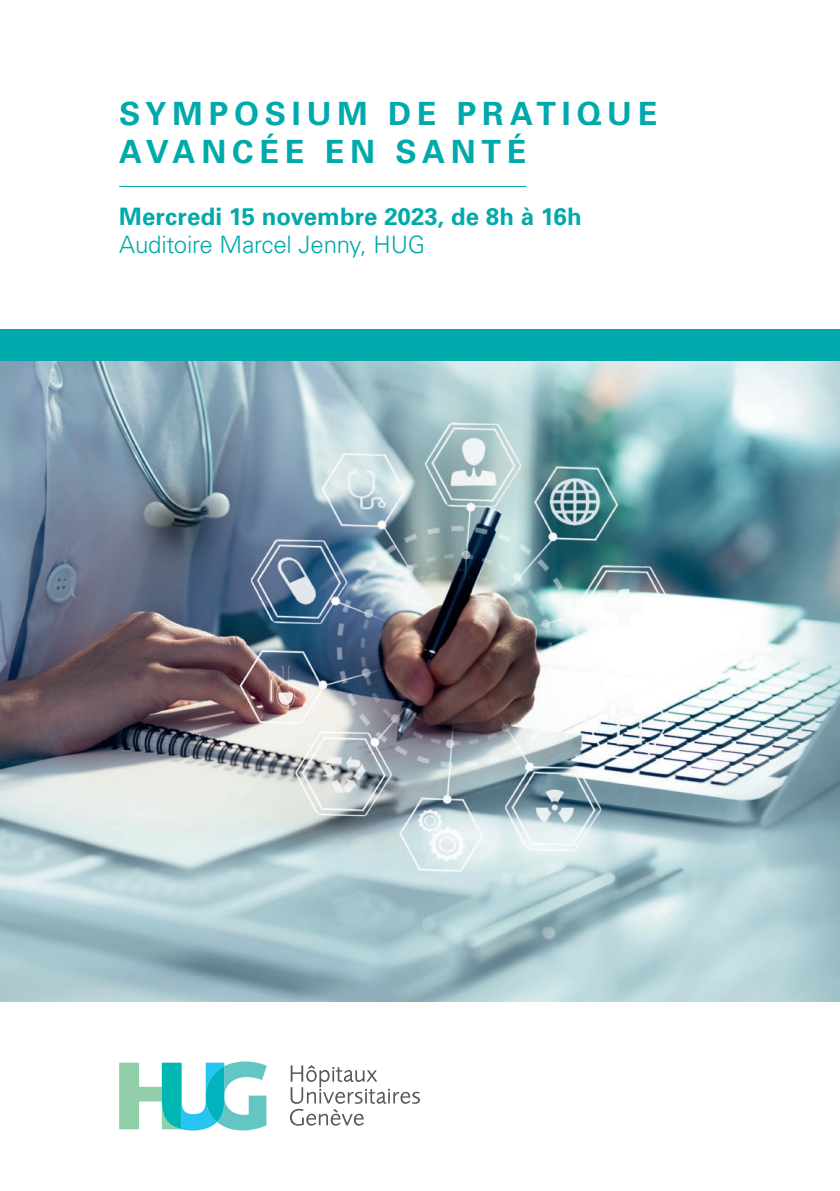
<style>
.page{position:relative;width:840px;height:1191px;background:#fff}
.page>*{position:absolute;margin:0;border:0;box-sizing:border-box;transform-origin:0 0}
.t1{font:700 32px/38px "Univers LT Pro 65";letter-spacing:.18em;color:#00a9ab}
.t2{font:700 24px "Univers LT Pro 65";letter-spacing:.005em;color:#00a9ab}
.t3{font:300 24px "Univers LT Pro 45";letter-spacing:-.01em;color:#00a9ab}
</style>
<div class="page">
<img style="left:0;top:360px;width:839px;height:641px">
<div style="left:0;top:329px;width:839px;height:31px;background:#00a9ab"></div>
<hr style="left:119px;top:186px;width:407px;height:1px;background:#00a9ab">
<svg style="left:119px;top:1061px;width:148px;height:69px"></svg>
<svg style="left:290px;top:1065px;width:130px;height:60px"></svg>
<p class="t1" style="left:119px;top:93px;width:539px">SYMPOSIUM DE PRATIQUE<br>AVANCÉE EN SANTÉ</p>
<p class="t2" style="left:119px;top:200px;width:464px">Mercredi 15 novembre 2023, de 8h à 16h</p>
<p class="t3" style="left:119px;top:229px;width:307px">Auditoire Marcel Jenny, HUG</p>
</div>
